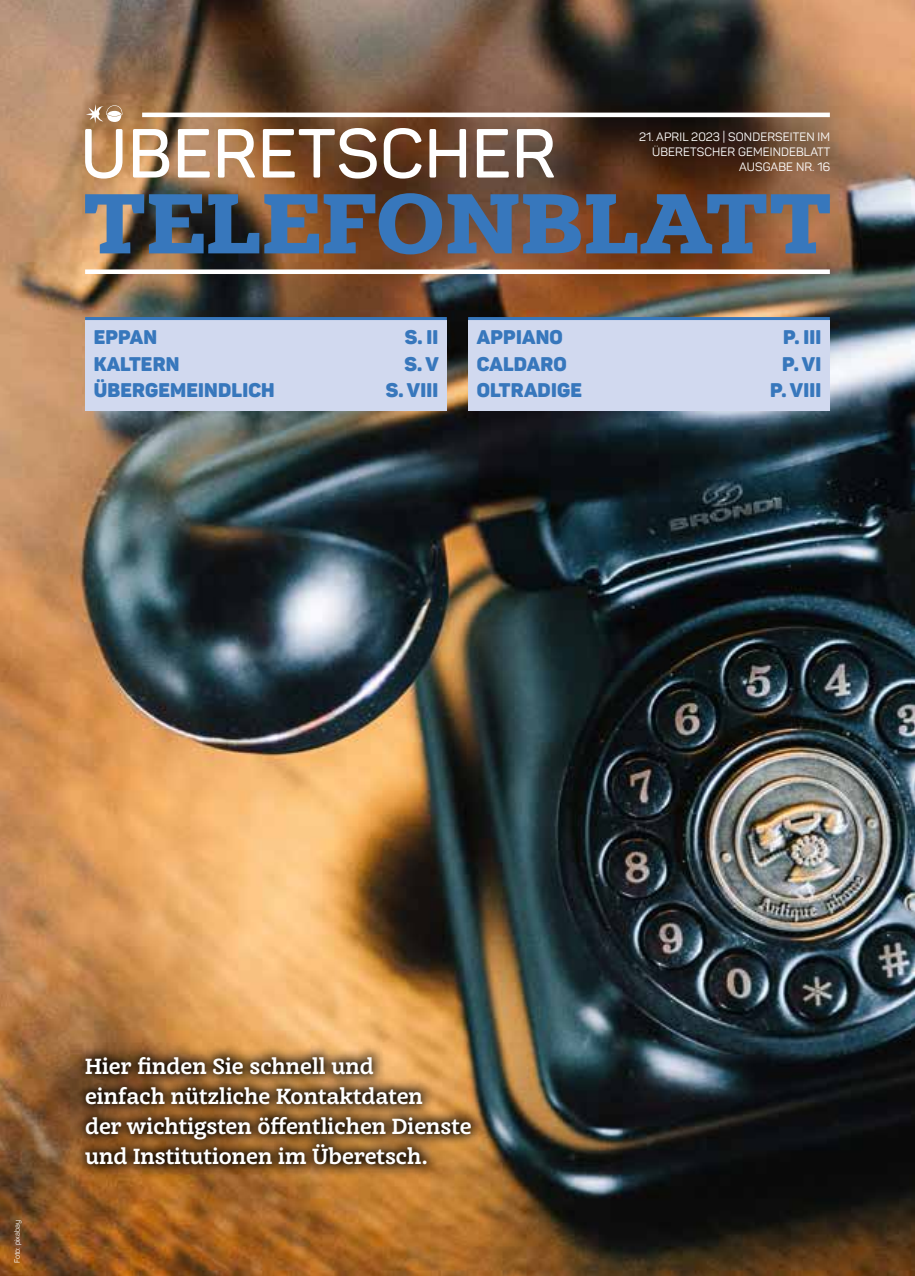
<style>
.page{position:relative;width:915px;height:1276px;background:#fff}
.page>*{position:absolute;margin:0;border:0;box-sizing:border-box;transform-origin:0 0}
.t1{font:700 21px/30px "Achille IIFY";color:#fff}
.t2{font:900 19.5px "Panton";letter-spacing:.01em;color:#3777bc}
.t3{font:12px/15px "Panton";letter-spacing:.01em;color:#fff;text-align:right}
.t4{font:7.5px "Panton";color:#fff}
</style>
<div class="page">
<img style="left:0;top:0;width:914px;height:1276px">
<div style="left:85px;top:269px;width:744px;height:5px;background:#fff"></div>
<hr style="left:142px;top:113px;width:687px;height:4px;background:#fff">
<svg style="left:85px;top:104px;width:469px;height:75px"></svg>
<svg style="left:72px;top:1043px;width:412px;height:135px;background:#7f572b"></svg>
<div style="left:85px;top:320px;width:361px;height:90px;background:#d1d9ef"></div>
<hr style="left:85px;top:317px;width:361px;height:3px;background:#3777bc">
<div style="left:468px;top:320px;width:361px;height:90px;background:#d1d9ef"></div>
<hr style="left:468px;top:317px;width:361px;height:3px;background:#3777bc">
<svg style="left:85px;top:193px;width:744px;height:61px;background:#546177"></svg>
<p class="t3" style="left:638px;top:129px;width:193px">21. APRIL 2023 | SONDERSEITEN IM<br>ÜBERETSCHER GEMEINDEBLATT<br>AUSGABE NR. 16</p>
<p class="t2" style="left:94px;top:325px;width:65px">EPPAN</p>
<p class="t2" style="left:405px;top:325px;width:35px">S. II</p>
<p class="t2" style="left:94px;top:351px;width:87px">KALTERN</p>
<p class="t2" style="left:404px;top:351px;width:36px">S. V</p>
<p class="t2" style="left:94px;top:378px;width:182px">ÜBERGEMEINDLICH</p>
<p class="t2" style="left:386px;top:378px;width:54px">S. VIII</p>
<p class="t2" style="left:476px;top:325px;width:88px">APPIANO</p>
<p class="t2" style="left:782px;top:325px;width:40px">P. III</p>
<p class="t2" style="left:476px;top:351px;width:91px">CALDARO</p>
<p class="t2" style="left:781px;top:351px;width:41px">P. VI</p>
<p class="t2" style="left:476px;top:378px;width:107px">OLTRADIGE</p>
<p class="t2" style="left:769px;top:378px;width:53px">P. VIII</p>
<p class="t4" style="left:13px;top:1263px;width:44px;rotate:-90deg">Foto: pixabay</p>
<p class="t1" style="left:85px;top:1051px;width:388px">Hier finden Sie schnell und<br>einfach nützliche Kontaktdaten<br>der wichtigsten öffentlichen Dienste und Institutionen im Überetsch.</p>
</div>
